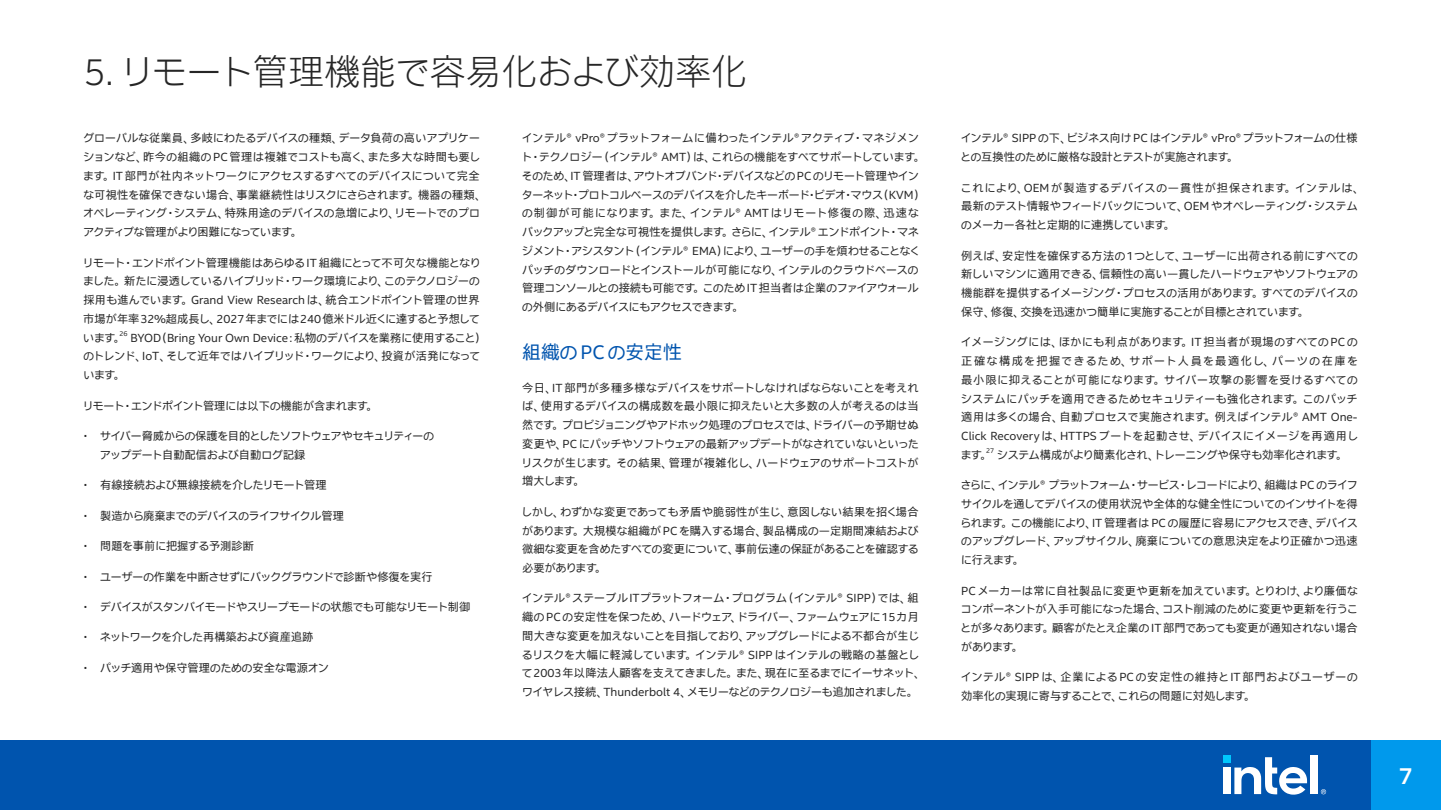
<style>
.page{position:relative;width:1441px;height:810px;background:#fff}
.page>*{position:absolute;margin:0;border:0;box-sizing:border-box;transform-origin:0 0}
.t1{font:300 36px "Intel Clear Jpn Prop";color:#262626}
.t2{font:500 22.5px "Intel One Display";color:#fff}
.t3{font:18.75px "Intel Clear Jpn Prop";color:#0054ae}
.t4{font:11.25px/18.8px "Intel Clear Jpn Prop";color:#262626;text-align:justify}
.t5{font:6.52px "Intel Clear Jpn Prop";color:#262626}
</style>
<div class="page">
<div style="left:0;top:740px;width:1370px;height:70px;background:#0054ae"></div>
<div style="left:1370px;top:740px;width:70px;height:70px;background:#0099ec"></div>
<svg style="left:1234px;top:757px;width:72px;height:38px"></svg>
<div style="left:1310px;top:755px;width:7px;height:39px;background:#fff"></div>
<div style="left:1223px;top:768px;width:7px;height:26px;background:#fff"></div>
<svg style="left:1320px;top:789px;width:5px;height:5px"></svg>
<div style="left:1222px;top:756px;width:8px;height:7px;background:#00c7fd"></div>
<h1 class="t1" style="left:83px;top:50px;width:665px">5. リモート管理機能で容易化および効率化</h1>
<p class="t4" style="left:83px;top:129px;width:398px">グローバルな従業員、多岐にわたるデバイスの種類、データ負荷の高いアプリケーションなど、昨今の組織の PC管理は複雑でコストも高く、また多大な時間も要します。 IT部門が社内ネットワークにアクセスするすべてのデバイスについて完全な可視性を確保できない場合、事業継続性はリスクにさらされます。機器の種類、オペレーティング・システム、特殊用途のデバイスの急増により、リモートでのプロアクティブな管理がより困難になっています。</p>
<p class="t4" style="left:83px;top:253px;width:398px">リモート・エンドポイント管理機能はあらゆる IT組織にとって不可欠な機能となりました。新たに浸透しているハイブリッド・ワーク環境により、このテクノロジーの採用も進んでいます。 Grand View Researchは、統合エンドポイント管理の世界市場が年率32％超成長し、 2027年までには240億米ドル近くに達すると予想しています。</p>
<p class="t5" style="left:119px;top:330px;width:10px">26</p>
<p class="t4" style="left:83px;top:328px;width:398px;text-indent:47px">BYOD（Bring Your Own Device：私物のデバイスを業務に使用すること）のトレンド、IoT、そして近年ではハイブリッド・ワークにより、投資が活発になっています。</p>
<p class="t4" style="left:83px;top:396px;width:290px">リモート・エンドポイント管理には以下の機能が含まれます。</p>
<p class="t4" style="left:100px;top:427px;width:335px;text-indent:-17px">・　サイバー脅威からの保護を目的としたソフトウェアやセキュリティーのアップデート自動配信および自動ログ記録</p>
<p class="t4" style="left:83px;top:476px;width:245px">・　有線接続および無線接続を介したリモート管理</p>
<p class="t4" style="left:83px;top:506px;width:262px">・　製造から廃棄までのデバイスのライフサイクル管理</p>
<p class="t4" style="left:83px;top:537px;width:172px">・　問題を事前に把握する予測診断</p>
<p class="t4" style="left:83px;top:567px;width:351px">・　ユーザーの作業を中断させずにバックグラウンドで診断や修復を実行</p>
<p class="t4" style="left:83px;top:598px;width:388px">・　デバイスがスタンバイモードやスリープモードの状態でも可能なリモート制御</p>
<p class="t4" style="left:83px;top:628px;width:232px">・　ネットワークを介した再構築および資産追跡</p>
<p class="t4" style="left:83px;top:659px;width:247px">・　パッチ適用や保守管理のための安全な電源オン</p>
<p class="t4" style="left:522px;top:129px;width:398px">インテル® vPro®プラットフォームに備わったインテル®アクティブ・マネジメント・テクノロジー（インテル® AMT）は、これらの機能をすべてサポートしています。そのため、IT管理者は、アウトオブバンド・デバイスなどの PCのリモート管理やインターネット・プロトコルベースのデバイスを介したキーボード・ビデオ・マウス（KVM）の制御が可能になります。また、インテル® AMTはリモート修復の際、迅速なバックアップと完全な可視性を提供します。さらに、インテル® エンドポイント・マネジメント・アシスタント（インテル® EMA）により、ユーザーの手を煩わせることなくパッチのダウンロードとインストールが可能になり、インテルのクラウドベースの管理コンソールとの接続も可能です。このため IT 担当者は企業のファイアウォールの外側にあるデバイスにもアクセスできます。</p>
<h3 class="t3" style="left:522px;top:340px;width:161px">組織の PC の安定性</h3>
<p class="t4" style="left:522px;top:378px;width:398px">今日、IT部門が多種多様なデバイスをサポートしなければならないことを考えれば、使用するデバイスの構成数を最小限に抑えたいと大多数の人が考えるのは当然です。プロビジョニングやアドホック処理のプロセスでは、ドライバーの予期せぬ変更や、PC にパッチやソフトウェアの最新アップデートがなされていないといったリスクが生じます。その結果、管理が複雑化し、ハードウェアのサポートコストが増大します。</p>
<p class="t4" style="left:522px;top:503px;width:398px">しかし、わずかな変更であっても矛盾や脆弱性が生じ、意図しない結果を招く場合があります。大規模な組織が PC を購入する場合、製品構成の一定期間凍結および微細な変更を含めたすべての変更について、事前伝達の保証があることを確認する必要があります。</p>
<p class="t4" style="left:522px;top:589px;width:398px">インテル® ステーブルITプラットフォーム・プログラム（インテル® SIPP）では、組織の PC の安定性を保つため、ハードウェア、ドライバー、ファームウェアに15カ月間大きな変更を加えないことを目指しており、アップグレードによる不都合が生じるリスクを大幅に軽減しています。インテル® SIPPはインテルの戦略の基盤として2003年以降法人顧客を支えてきました。また、現在に至るまでにイーサネット、ワイヤレス接続、Thunderbolt 4、メモリーなどのテクノロジーも追加されました。</p>
<p class="t4" style="left:961px;top:129px;width:398px">インテル® SIPP の下、ビジネス向け PC はインテル® vPro® プラットフォームの仕様との互換性のために厳格な設計とテストが実施されます。</p>
<p class="t4" style="left:961px;top:178px;width:398px">これにより、OEMが製造するデバイスの一貫性が担保されます。インテルは、最新のテスト情報やフィードバックについて、OEMやオペレーティング・システムのメーカー各社と定期的に連携しています。</p>
<p class="t4" style="left:961px;top:246px;width:398px">例えば、安定性を確保する方法の1つとして、ユーザーに出荷される前にすべての新しいマシンに適用できる、信頼性の高い一貫したハードウェアやソフトウェアの機能群を提供するイメージング・プロセスの活用があります。すべてのデバイスの保守、修復、交換を迅速かつ簡単に実施することが目標とされています。</p>
<p class="t4" style="left:961px;top:333px;width:398px">イメージングには、ほかにも利点があります。 IT担当者が現場のすべての PC の正確な構成を把握できるため、サポート人員を最適化し、パーツの在庫を最小限に抑えることが可能になります。サイバー攻撃の影響を受けるすべてのシステムにパッチを適用できるためセキュリティーも強化されます。このパッチ適用は多くの場合、自動プロセスで実施されます。例えばインテル® AMT One-Click Recoveryは、HTTPSブートを起動させ、デバイスにイメージを再適用します。</p>
<p class="t5" style="left:986px;top:447px;width:10px">27</p>
<p class="t4" style="left:997px;top:446px;width:346px">システム構成がより簡素化され、トレーニングや保守も効率化されます。</p>
<p class="t4" style="left:961px;top:476px;width:398px">さらに、インテル® プラットフォーム・サービス・レコードにより、組織は PC のライフサイクルを通してデバイスの使用状況や全体的な健全性についてのインサイトを得られます。この機能により、IT管理者は PC の履歴に容易にアクセスでき、デバイスのアップグレード、アップサイクル、廃棄についての意思決定をより正確かつ迅速に行えます。</p>
<p class="t4" style="left:961px;top:581px;width:398px">PC メーカーは常に自社製品に変更や更新を加えています。とりわけ、より廉価なコンポーネントが入手可能になった場合、コスト削減のために変更や更新を行うことが多々あります。顧客がたとえ企業の IT 部門であっても変更が通知されない場合があります。</p>
<p class="t4" style="left:961px;top:668px;width:398px">インテル® SIPPは、企業によるPCの安定性の維持とIT部門およびユーザーの効率化の実現に寄与することで、これらの問題に対処します。</p>
<h2 class="t2" style="left:1399px;top:762px;width:14px">7</h2>
</div>
